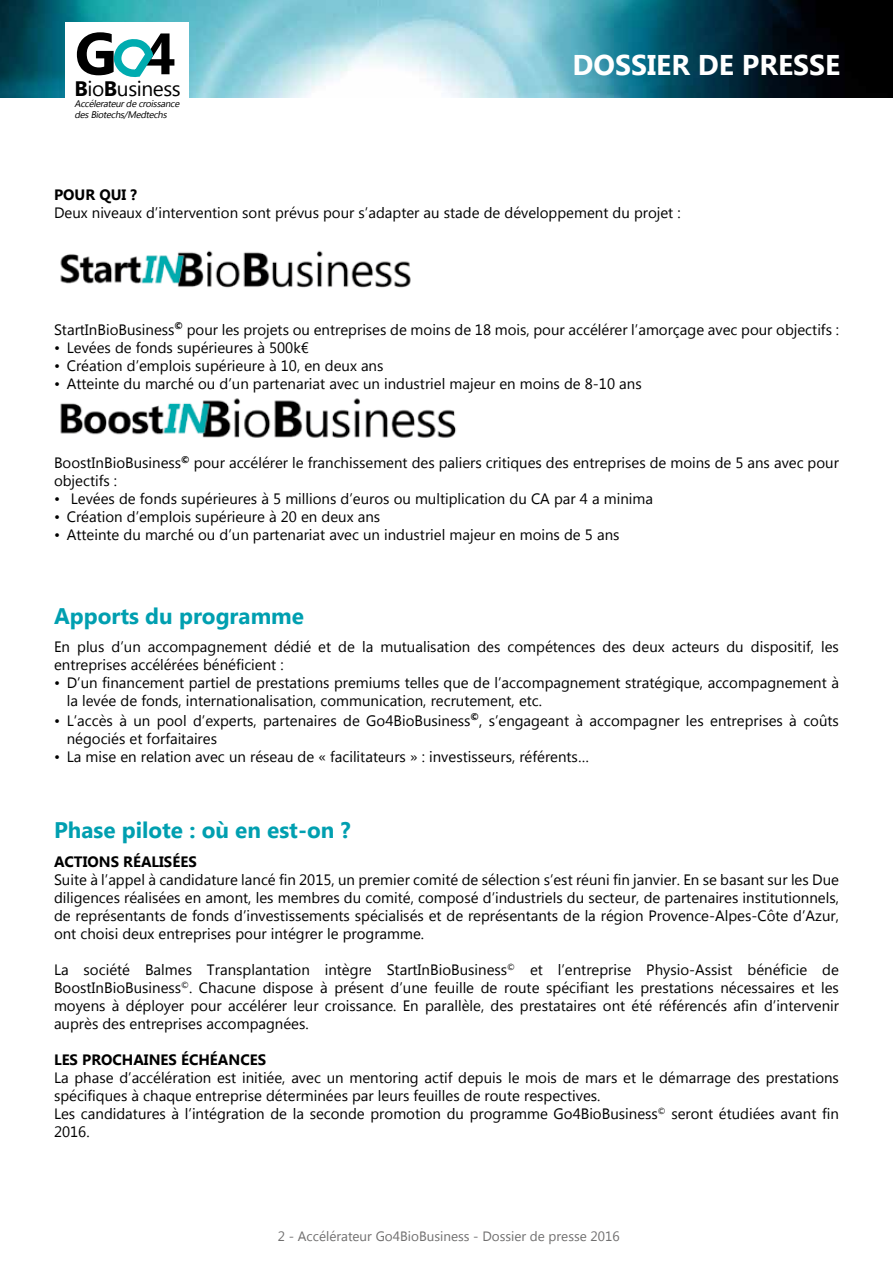
<style>
.page{position:relative;width:893px;height:1263px;background:#fff}
.page>*{position:absolute;margin:0;border:0;box-sizing:border-box;transform-origin:0 0}
.t1{font:700 59.4px "Microsoft New Tai Lue";color:#000}
.t2{font:700 28.5px "Microsoft New Tai Lue";color:#fff}
.t3{font:700 22.5px "Microsoft New Tai Lue";color:#009fb0}
.t4{font:20.85px "Microsoft New Tai Lue";letter-spacing:-.02em;color:#000}
.t5{font:15px/18px "Microsoft New Tai Lue";color:#000}
.t6{font:700 15px "Microsoft New Tai Lue";color:#000}
.t7{font:13.5px "Microsoft New Tai Lue";color:#706f6f}
.t8{font:italic 9.6px/11.6px "Microsoft New Tai Lue";color:#000}
.s1{font-size:58.2px}
.s2{font-weight:700}
</style>
<div class="page">
<img style="left:0;top:0;width:893px;height:98px">
<div style="left:65px;top:22px;width:124px;height:107px;background:#fff"></div>
<svg style="left:114px;top:39px;width:40px;height:38px"></svg>
<img style="left:60px;top:250px;width:351px;height:38px">
<img style="left:60px;top:398px;width:396px;height:40px">
<h1 class="t1" style="left:75px;top:20px;width:103px">G <span class="s1">4</span></h1>
<p class="t8" style="left:74px;top:99px;width:109px">Accélerateurde croissance desBiotechs/Medtechs</p>
<h3 class="t4" style="left:74px;top:76px;width:108px"><span class="s2">B</span>io<span class="s2">B</span>usiness</h3>
<h2 class="t2" style="left:573px;top:49px;width:269px">DOSSIER DE PRESSE</h2>
<p class="t6" style="left:54px;top:186px;width:85px">POUR QUI ?</p>
<p class="t5" style="left:54px;top:205px;width:628px">Deux niveaux d’intervention sont prévus pour s’adapter au stade de développement du projet :</p>
<p class="t5" style="left:54px;top:322px;width:786px">StartInBioBusiness<sup>©</sup> pour les projets ou entreprises de moins de 18 mois, pour accélérer l’amorçage avec pour objectifs :</p>
<p class="t5" style="left:54px;top:340px;width:256px">• Levées de fonds supérieures à 500k€</p>
<p class="t5" style="left:54px;top:358px;width:331px">• Création d’emplois supérieure à 10, en deux ans</p>
<p class="t5" style="left:54px;top:376px;width:589px">• Atteinte du marché ou d’un partenariat avec un industriel majeur en moins de 8-10 ans</p>
<p class="t5" style="left:54px;top:455px;width:786px">BoostInBioBusiness<sup>©</sup> pour accélérer le franchissement des paliers critiques des entreprises de moins de 5 ans avec pour objectifs :</p>
<p class="t5" style="left:54px;top:491px;width:600px">• Levées de fonds supérieures à 5 millions d’euros ou multiplication du CA par 4 a minima</p>
<p class="t5" style="left:54px;top:509px;width:328px">• Création d’emplois supérieure à 20 en deux ans</p>
<p class="t5" style="left:54px;top:527px;width:567px">• Atteinte du marché ou d’un partenariat avec un industriel majeur en moins de 5 ans</p>
<h3 class="t3" style="left:54px;top:603px;width:252px">Apports du programme</h3>
<p class="t5" style="left:54px;top:639px;width:786px">En plus d’un accompagnement dédié et de la mutualisation des compétences des deux acteurs du dispositif, les entreprises accélérées bénéficient :</p>
<p class="t5" style="left:67px;top:675px;width:774px;text-indent:-13px">• D’un financement partiel de prestations premiums telles que de l’accompagnement stratégique, accompagnement à la levée de fonds, internationalisation, communication, recrutement, etc.</p>
<p class="t5" style="left:67px;top:713px;width:774px;text-indent:-13px">• L’accès à un pool d’experts, partenaires de Go4BioBusiness<sup>©</sup>, s’engageant à accompagner les entreprises à coûts négociés et forfaitaires</p>
<p class="t5" style="left:54px;top:749px;width:536px">• La mise en relation avec un réseau de « facilitateurs » : investisseurs, référents…</p>
<h3 class="t3" style="left:54px;top:817px;width:298px">Phase pilote : où en est-on ?</h3>
<p class="t6" style="left:54px;top:853px;width:144px">ACTIONS RÉALISÉES</p>
<p class="t5" style="left:54px;top:871px;width:786px;text-align:justify">Suite à l’appel à candidature lancé fin 2015, un premier comité de sélection s’est réuni fin janvier. En se basant sur les Due diligences réalisées en amont, les membres du comité, composé d’industriels du secteur, de partenaires institutionnels, de représentants de fonds d’investissements spécialisés et de représentants de la région Provence-Alpes-Côte d’Azur, ont choisi deux entreprises pour intégrer le programme.</p>
<p class="t5" style="left:54px;top:961px;width:786px;text-align:justify">La société Balmes Transplantation intègre StartInBioBusiness<sup>©</sup> et l’entreprise Physio-Assist bénéficie de BoostInBioBusiness<sup>©</sup>. Chacune dispose à présent d’une feuille de route spécifiant les prestations nécessaires et les moyens à déployer pour accélérer leur croissance. En parallèle, des prestataires ont été référencés afin d’intervenir auprès des entreprises accompagnées.</p>
<p class="t6" style="left:54px;top:1051px;width:214px">LES PROCHAINES ÉCHÉANCES</p>
<p class="t5" style="left:54px;top:1069px;width:786px">La phase d’accélération est initiée, avec un mentoring actif depuis le mois de mars et le démarrage des prestations spécifiques à chaque entreprise déterminées par leurs feuilles de route respectives.<br>Les candidatures à l’intégration de la seconde promotion du programme Go4BioBusiness<sup>©</sup> seront étudiées avant fin 2016.</p>
<p class="t7" style="left:278px;top:1228px;width:343px">2 - Accélérateur Go4BioBusiness - Dossier de presse 2016</p>
</div>
